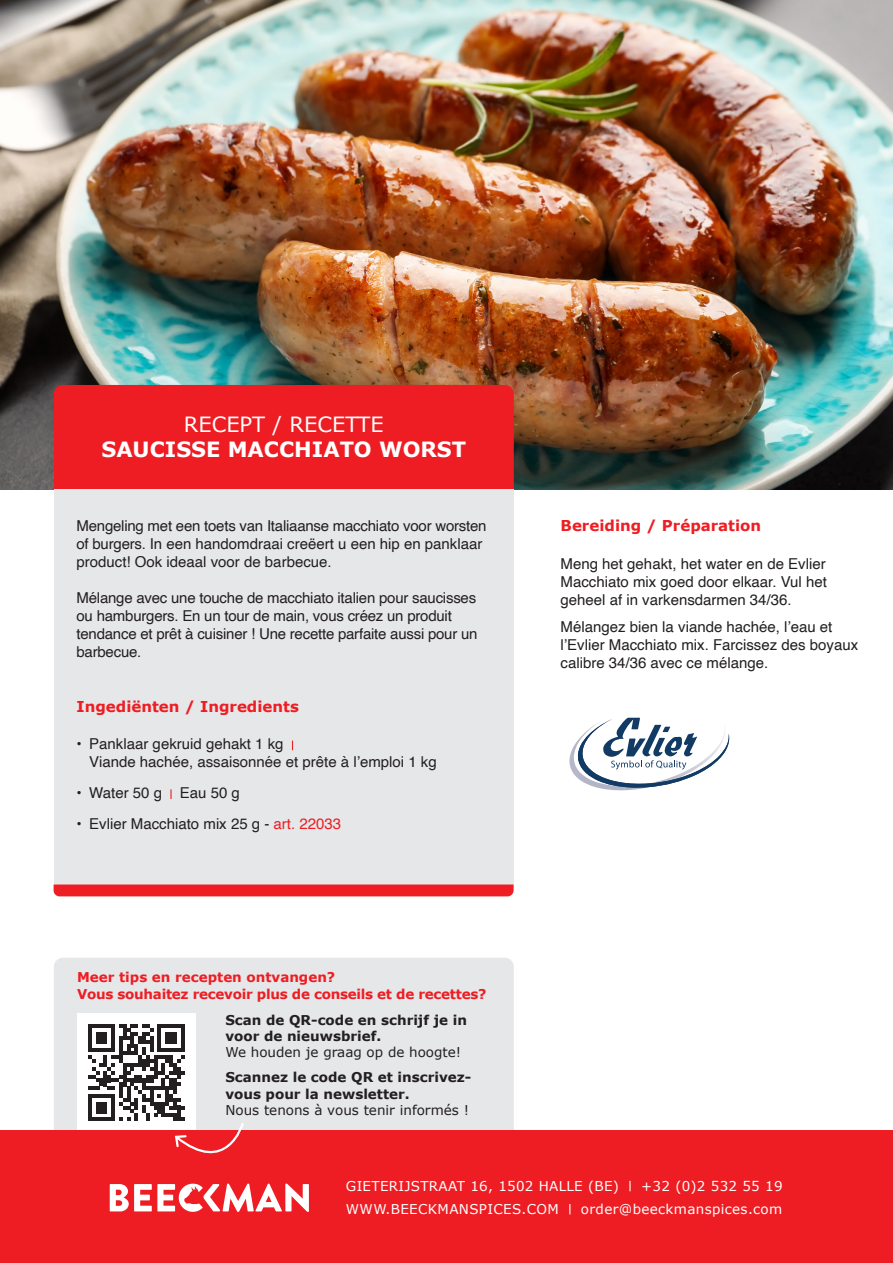
<style>
.page{position:relative;width:893px;height:1263px;background:#fff}
.page>*{position:absolute;margin:0;border:0;box-sizing:border-box;transform-origin:0 0}
.Artikel_omschrijving{font:700 21px/25.2px "Verdana";color:#fff;text-align:center}
.Artikel_omschrijving-2{font:15px/18px "Helvetica";color:#231f20}
.Artikel_omschrijving-3{font:700 15px "Verdana";color:#ee1d23}
.Product_naam{font:700 13.5px/16.2px "Verdana";color:#231f20}
.t1{font:13.5px "Verdana";letter-spacing:.025em;color:#fff}
.Artikel_omschrijving-4{font:13.5px "Verdana";color:#231f20}
.Artikel_omschrijving-5{font:700 13.5px "Verdana";letter-spacing:-.02em;color:#ee1d23}
.Artikel_omschrijving-6{font:700 13.5px "Verdana";color:#ee1d23}
.s1{font-weight:400}
.s2{color:#ee1d23}
</style>
<div class="page">
<img style="left:0;top:0;width:893px;height:489px">
<div style="left:54px;top:385px;width:460px;height:104px;background:#ee1d23"></div>
<div style="left:54px;top:958px;width:460px;height:172px;background:#e6e7e9"></div>
<div style="left:77px;top:1013px;width:118px;height:119px;background:#fff"></div>
<div style="left:0;top:1130px;width:893px;height:133px;background:#ee1d23"></div>
<svg style="left:110px;top:1184px;width:199px;height:28px"></svg>
<svg style="left:629px;top:1181px;width:2px;height:10px"></svg>
<svg style="left:88px;top:1024px;width:157px;height:130px"></svg>
<div style="left:54px;top:489px;width:460px;height:401px;background:#e6e7e9"></div>
<svg style="left:170px;top:789px;width:2px;height:10px"></svg>
<img style="left:569px;top:740px;width:76px;height:50px">
<svg style="left:578px;top:718px;width:151px;height:70px"></svg>
<svg style="left:54px;top:884px;width:460px;height:12px;background:#ed262c"></svg>
<p class="Artikel_omschrijving" style="left:101px;top:411px;width:366px"><span class="s1">RECEPT / RECETTE<br></span>SAUCISSE MACCHIATO WORST</p>
<p class="Artikel_omschrijving-2" style="left:77px;top:517px;width:412px">Mengeling met een toets van Italiaanse macchiato voor worsten of burgers. In een handomdraai creëert u een hip en panklaar product! Ook ideaal voor de barbecue.</p>
<p class="Artikel_omschrijving-2" style="left:77px;top:589px;width:403px">Mélange avec une touche de macchiato italien pour saucisses ou hamburgers. En un tour de main, vous créez un produit tendance et prêt à cuisiner ! Une recette parfaite aussi pour un barbecue.</p>
<p class="Artikel_omschrijving-3" style="left:77px;top:697px;width:224px">Ingediënten / Ingredients</p>
<p class="Artikel_omschrijving-2" style="left:89px;top:735px;width:349px;text-indent:-13px">• Panklaar gekruid gehakt 1 kg<br>Viande hachée, assaisonnée et prête à l’emploi 1 kg</p>
<p class="Artikel_omschrijving-2" style="left:77px;top:784px;width:165px">• Water 50 g Eau 50 g</p>
<p class="Artikel_omschrijving-2" style="left:77px;top:815px;width:266px">• Evlier Macchiato mix 25 g - <span class="s2">art. 22033</span></p>
<p class="Artikel_omschrijving-6" style="left:77px;top:969px;width:260px">Meer tips en recepten ontvangen?</p>
<p class="Artikel_omschrijving-5" style="left:77px;top:985px;width:411px">Vous souhaitez recevoir plus de conseils et de recettes?</p>
<p class="Product_naam" style="left:225px;top:1012px;width:243px">Scan de QR-code en schrijf je in voor de nieuwsbrief.</p>
<p class="Artikel_omschrijving-4" style="left:225px;top:1044px;width:237px">We houden je graag op de hoogte!</p>
<p class="Product_naam" style="left:225px;top:1069px;width:247px">Scannez le code QR et inscrivez&shy;vous pour la newsletter.</p>
<p class="Artikel_omschrijving-4" style="left:225px;top:1101px;width:245px">Nous tenons à vous tenir informés !</p>
<p class="Artikel_omschrijving-3" style="left:561px;top:516px;width:202px">Bereiding / Préparation</p>
<p class="Artikel_omschrijving-2" style="left:561px;top:555px;width:268px;text-align:justify">Meng het gehakt, het water en de Evlier Macchiato mix goed door elkaar. Vul het geheel af in varkensdarmen 34/36.</p>
<p class="Artikel_omschrijving-2" style="left:561px;top:618px;width:299px">Mélangez bien la viande hachée, l’eau et l’Evlier Macchiato mix. Farcissez des boyaux calibre 34/36 avec ce mélange.</p>
<p class="t1" style="left:346px;top:1177px;width:274px">GIETERIJSTRAAT 16, 1502 HALLE (BE)</p>
<p class="t1" style="left:641px;top:1177px;width:143px">+32 (0)2 532 55 19</p>
<p class="t1" style="left:346px;top:1200px;width:214px">WWW.BEECKMANSPICES.COM</p>
<p class="t1" style="left:581px;top:1200px;width:203px">order@beeckmanspices.com</p>
</div>
